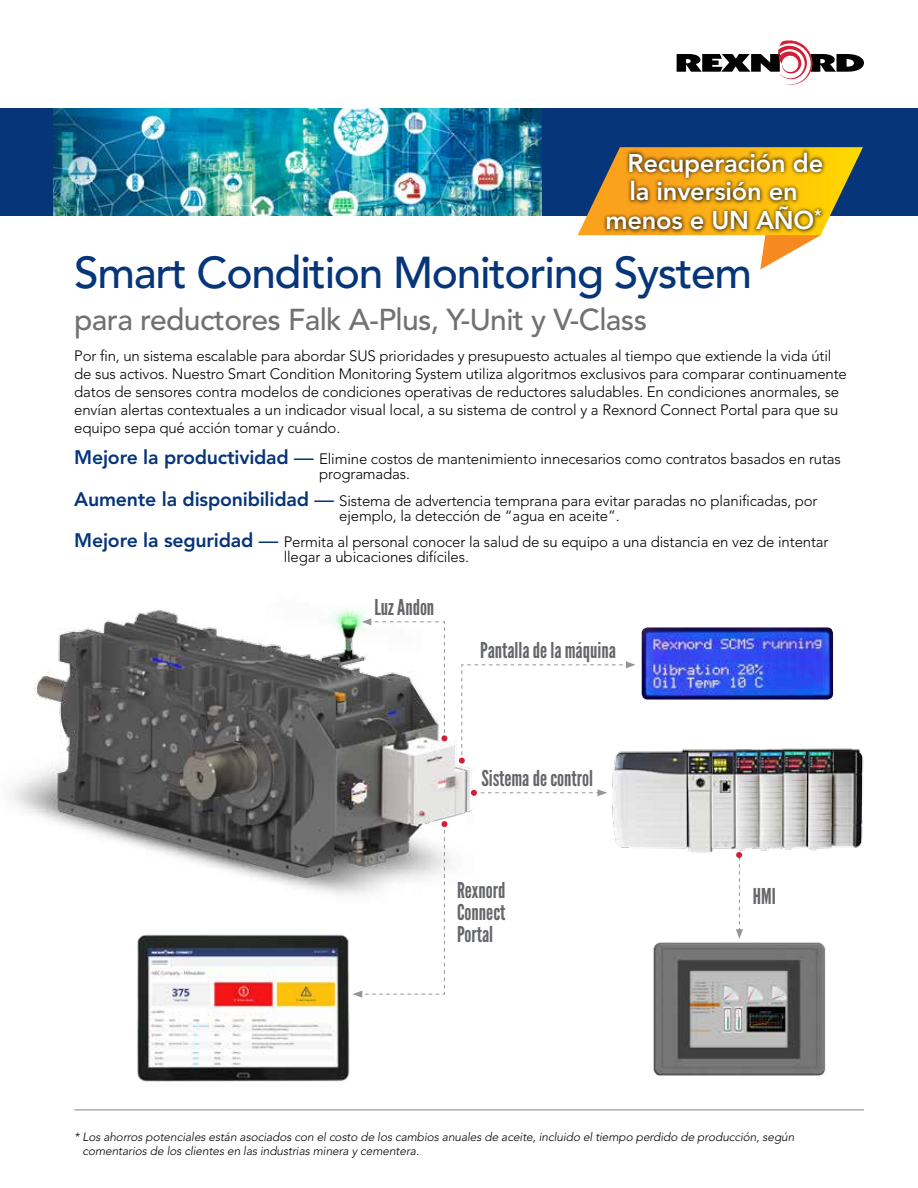
<style>
.page{position:relative;width:918px;height:1188px;background:#fff}
.page>*{position:absolute;margin:0;border:0;box-sizing:border-box;transform-origin:0 0}
.t1{font:500 44.25px "Avenir LT Std";letter-spacing:-.03em;color:#06357a}
.t2{font:500 30px "Avenir LT Std";letter-spacing:-.02em;color:#717073}
.t3{font:800 25.5px "Avenir LT Std";letter-spacing:-.01em;color:#fff}
.t4{font:21.9px/21.8px "League Gothic";color:#656669;text-align:justify}
.t5{font:300 15px/18px "Avenir LT Std";letter-spacing:-.01em;color:#000}
.t6{font:italic 300 12px/13.5px "Avenir LT Std";letter-spacing:-.01em;color:#000}
.s1{font-weight:800;font-size:19.5px;color:#06357a}
.s2{font-weight:500;font-size:19.5px;color:#06357a}
</style>
<div class="page">
<svg style="left:677px;top:40px;width:187px;height:45px"></svg>
<div style="left:0;top:108px;width:918px;height:108px;background:#06357a"></div>
<img style="left:54px;top:108px;width:488px;height:108px">
<svg style="left:578px;top:147px;width:285px;height:122px"></svg>
<div style="left:603px;top:148px;width:224px;height:86px;background:#000;opacity:.75"></div>
<hr style="left:74px;top:1110px;width:790px;height:1px;background:#808285">
<img style="left:10px;top:610px;width:464px;height:285px">
<img style="left:597px;top:748px;width:267px;height:105px">
<img style="left:137px;top:934px;width:213px;height:148px">
<svg style="left:736px;top:852px;width:7px;height:66px"></svg>
<svg style="left:353px;top:821px;width:94px;height:177px"></svg>
<svg style="left:459px;top:661px;width:177px;height:103px"></svg>
<img style="left:642px;top:627px;width:191px;height:73px">
<svg style="left:471px;top:789px;width:136px;height:7px"></svg>
<svg style="left:362px;top:618px;width:85px;height:123px"></svg>
<img style="left:653px;top:921px;width:173px;height:155px">
<h3 class="t3" style="left:628px;top:148px;width:197px">Recuperación de</h3>
<h3 class="t3" style="left:629px;top:176px;width:170px">la inversión en</h3>
<h3 class="t3" style="left:605px;top:205px;width:218px">menos e UN AÑO<sup>*</sup></h3>
<h1 class="t1" style="left:74px;top:248px;width:679px">Smart Condition Monitoring System</h1>
<h2 class="t2" style="left:74px;top:303px;width:574px">para reductores Falk A-Plus, Y-Unit y V-Class</h2>
<p class="t5" style="left:74px;top:347px;width:774px">Por fin, un sistema escalable para abordar SUS prioridades y presupuesto actuales al tiempo que extiende la vida útil de sus activos. Nuestro Smart Condition Monitoring System utiliza algoritmos exclusivos para comparar continuamente datos de sensores contra modelos de condiciones operativas de reductores saludables. En condiciones anormales, se envían alertas contextuales a un indicador visual local, a su sistema de control y a Rexnord Connect Portal para que su equipo sepa qué acción tomar y cuándo.</p>
<p class="t5" style="left:319px;top:452px;width:523px;line-height:15px;text-indent:-245px"><span class="s1">Mejore la productividad</span> <span class="s2">—</span> Elimine costos de mantenimiento innecesarios como contratos basados en rutas programadas.</p>
<p class="t5" style="left:339px;top:493px;width:480px;line-height:15px;text-indent:-265px"><span class="s1">Aumente la disponibilidad</span> <span class="s2">—</span> Sistema de advertencia temprana para evitar paradas no planificadas, por ejemplo, la detección de “agua en aceite”.</p>
<p class="t5" style="left:284px;top:535px;width:546px;line-height:15px;text-indent:-210px"><span class="s1">Mejore la seguridad</span> <span class="s2">—</span> Permita al personal conocer la salud de su equipo a una distancia en vez de intentar llegar a ubicaciones difíciles.</p>
<h3 class="t4" style="left:374px;top:596px;width:61px">Luz Andon</h3>
<h3 class="t4" style="left:480px;top:640px;width:137px">Pantalla de la máquina</h3>
<h3 class="t4" style="left:481px;top:767px;width:113px">Sistema de control</h3>
<h3 class="t4" style="left:457px;top:880px;width:50px">Rexnord Connect Portal</h3>
<h3 class="t4" style="left:753px;top:885px;width:24px">HMI</h3>
<p class="t6" style="left:82px;top:1130px;width:714px;text-indent:-8px">* Los ahorros potenciales están asociados con el costo de los cambios anuales de aceite, incluido el tiempo perdido de producción, según comentarios de los clientes en las industrias minera y cementera.</p>
</div>
